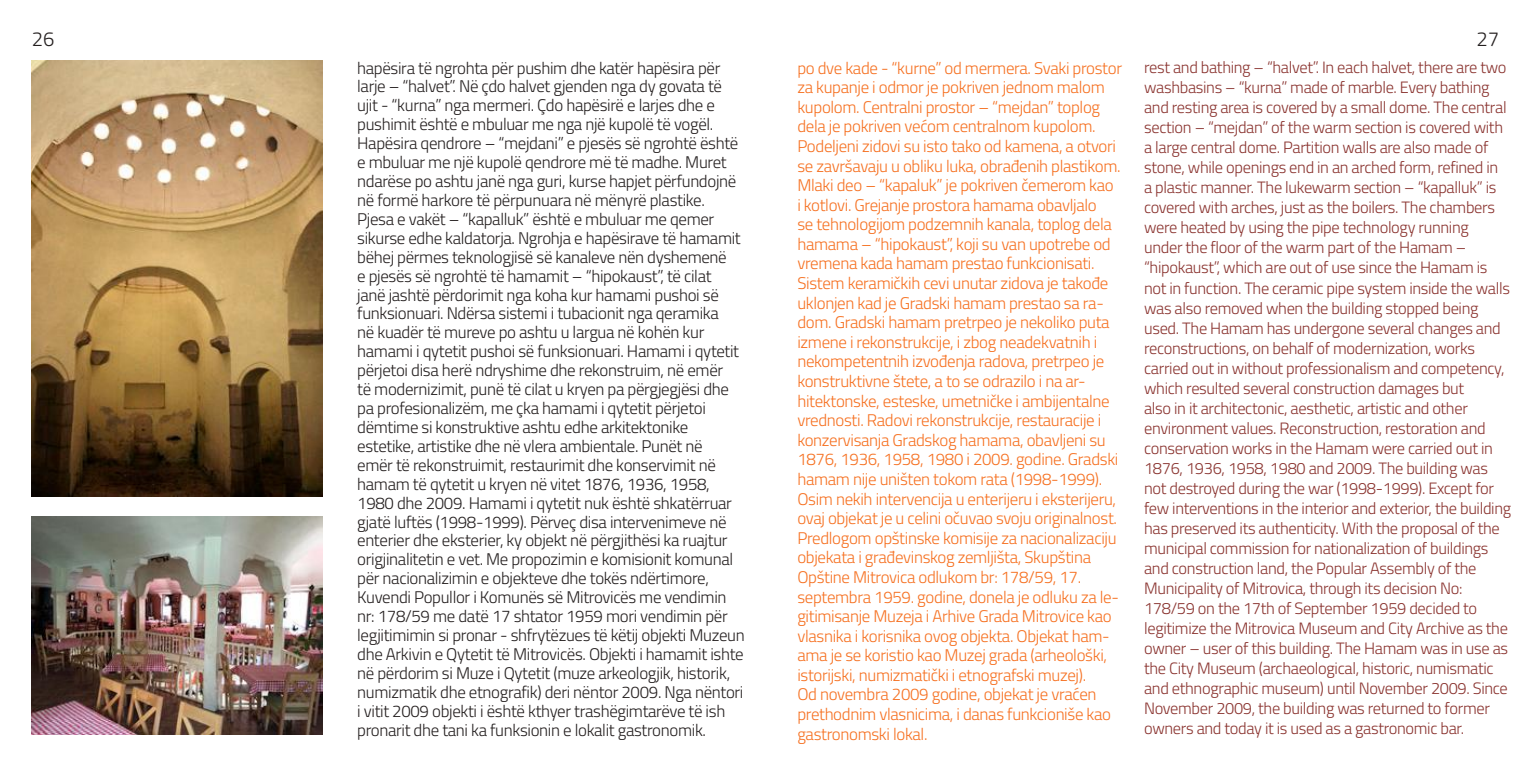
<style>
.page{position:relative;width:1531px;height:766px;background:#fff}
.page>*{position:absolute;margin:0;border:0;box-sizing:border-box;transform-origin:0 0}
.t1{font:300 20.25px "Titillium Web";color:#241f1f}
.t2{font:300 16.88px/18.9px "Titillium Web";letter-spacing:-.02em;color:#241f1f}
.t3{font:300 16.88px/19.6px "Titillium Web";letter-spacing:-.02em;color:#f67020}
.t4{font:300 16.43px/20px "Titillium Web";letter-spacing:-.02em;color:#8a332f}
</style>
<div class="page">
<img style="left:32px;top:516px;width:291px;height:218px">
<img style="left:32px;top:61px;width:291px;height:436px">
<p class="t1" style="left:32px;top:24px;width:24px">26</p>
<p class="t1" style="left:1476px;top:24px;width:24px">27</p>
<p class="t3" style="left:797px;top:57px;width:326px">po dve kade - “kurne” od mermera. Svaki prostor za kupanje i odmor je pokriven jednom malom kupolom. Centralni prostor – “mejdan” toplog dela je pokriven većom centralnom kupolom.<br>Podeljeni zidovi su isto tako od kamena, a otvori se završavaju u obliku luka, obrađenih plastikom.<br>Mlaki deo – “kapaluk” je pokriven čemerom kao<br>i kotlovi. Grejanje prostora hamama obavljalo<br>se tehnologijom podzemnih kanala, toplog dela hamama – “hipokaust”, koji su van upotrebe od vremena kada hamam prestao funkcionisati.<br>Sistem keramičkih cevi unutar zidova je takođe uklonjen kad je Gradski hamam prestao sa ra&shy;dom. Gradski hamam pretrpeo je nekoliko puta izmene i rekonstrukcije, i zbog neadekvatnih i nekompetentnih izvođenja radova, pretrpeo je konstruktivne štete, a to se odrazilo i na ar&shy;hitektonske, esteske, umetničke i ambijentalne vrednosti. Radovi rekonstrukcije, restauracije i konzervisanja Gradskog hamama, obavljeni su 1876, 1936, 1958, 1980 i 2009. godine. Gradski hamam nije uništen tokom rata (1998-1999).<br>Osim nekih intervencija u enterijeru i eksterijeru, ovaj objekat je u celini očuvao svoju originalnost.<br>Predlogom opštinske komisije za nacionalizaciju objekata i građevinskog zemljišta, Skupština Opštine Mitrovica odlukom br: 178/59, 17. septembra 1959. godine, donela je odluku za le&shy;gitimisanje Muzeja i Arhive Grada Mitrovice kao vlasnika i korisnika ovog objekta. Objekat ham&shy;ama je se koristio kao Muzej grada (arheološki, istorijski, numizmatički i etnografski muzej).<br>Od novembra 2009 godine, objekat je vraćen prethodnim vlasnicima, i danas funkcioniše kao gastronomski lokal.</p>
<p class="t4" style="left:1144px;top:56px;width:369px">rest and bathing – “halvet”. In each halvet, there are two washbasins – “kurna” made of marble. Every bathing and resting area is covered by a small dome. The central section – “mejdan” of the warm section is covered with a large central dome. Partition walls are also made of stone, while openings end in an arched form, refined in<br>a plastic manner. The lukewarm section – “kapalluk” is covered with arches, just as the boilers. The chambers were heated by using the pipe technology running under the floor of the warm part of the Hamam – “hipokaust”, which are out of use since the Hamam is not in function. The ceramic pipe system inside the walls was also removed when the building stopped being used. The Hamam has undergone several changes and reconstructions, on behalf of modernization, works carried out in without professionalism and competency, which resulted several construction damages but<br>also in it architectonic, aesthetic, artistic and other environment values. Reconstruction, restoration and conservation works in the Hamam were carried out in 1876, 1936, 1958, 1980 and 2009. The building was not destroyed during the war (1998-1999). Except for few interventions in the interior and exterior, the building has preserved its authenticity. With the proposal of the municipal commission for nationalization of buildings and construction land, the Popular Assembly of the Municipality of Mitrovica, through its decision No:<br>178/59 on the 17th of September 1959 decided to legitimize the Mitrovica Museum and City Archive as the owner – user of this building. The Hamam was in use as the City Museum (archaeological, historic, numismatic and ethnographic museum) until November 2009. Since November 2009, the building was returned to former owners and today it is used as a gastronomic bar.</p>
<p class="t2" style="left:357px;top:57px;width:389px">hapësira të ngrohta për pushim dhe katër hapësira për larje – “halvet”. Në çdo halvet gjenden nga dy govata të ujit - “kurna” nga mermeri. Çdo hapësirë e larjes dhe e pushimit është e mbuluar me nga një kupolë të vogël.<br>Hapësira qendrore – “mejdani” e pjesës së ngrohtë është e mbuluar me një kupolë qendrore më të madhe. Muret ndarëse po ashtu janë nga guri, kurse hapjet përfundojnë në formë harkore të përpunuara në mënyrë plastike.<br>Pjesa e vakët – “kapalluk” është e mbuluar me qemer sikurse edhe kaldatorja. Ngrohja e hapësirave të hamamit bëhej përmes teknologjisë së kanaleve nën dyshemenë<br>e pjesës së ngrohtë të hamamit – “hipokaust”, të cilat<br>janë jashtë përdorimit nga koha kur hamami pushoi së funksionuari. Ndërsa sistemi i tubacionit nga qeramika<br>në kuadër të mureve po ashtu u largua në kohën kur hamami i qytetit pushoi së funksionuari. Hamami i qytetit përjetoi disa herë ndryshime dhe rekonstruim, në emër<br>të modernizimit, punë të cilat u kryen pa përgjegjësi dhe pa profesionalizëm, me çka hamami i qytetit përjetoi dëmtime si konstruktive ashtu edhe arkitektonike estetike, artistike dhe në vlera ambientale. Punët në<br>emër të rekonstruimit, restaurimit dhe konservimit në hamam të qytetit u kryen në vitet 1876, 1936, 1958, 1980 dhe 2009. Hamami i qytetit nuk është shkatërruar gjatë luftës (1998-1999). Përveç disa intervenimeve në enterier dhe eksterier, ky objekt në përgjithësi ka ruajtur origjinalitetin e vet. Me propozimin e komisionit komunal për nacionalizimin e objekteve dhe tokës ndërtimore, Kuvendi Popullor i Komunës së Mitrovicës me vendimin nr: 178/59 me datë 17 shtator 1959 mori vendimin për legjitimimin si pronar - shfrytëzues të këtij objekti Muzeun dhe Arkivin e Qytetit të Mitrovicës. Objekti i hamamit ishte në përdorim si Muze i Qytetit (muze arkeologjik, historik, numizmatik dhe etnografik) deri nëntor 2009. Nga nëntori i vitit 2009 objekti i është kthyer trashëgimtarëve të ish pronarit dhe tani ka funksionin e lokalit gastronomik.</p>
</div>
